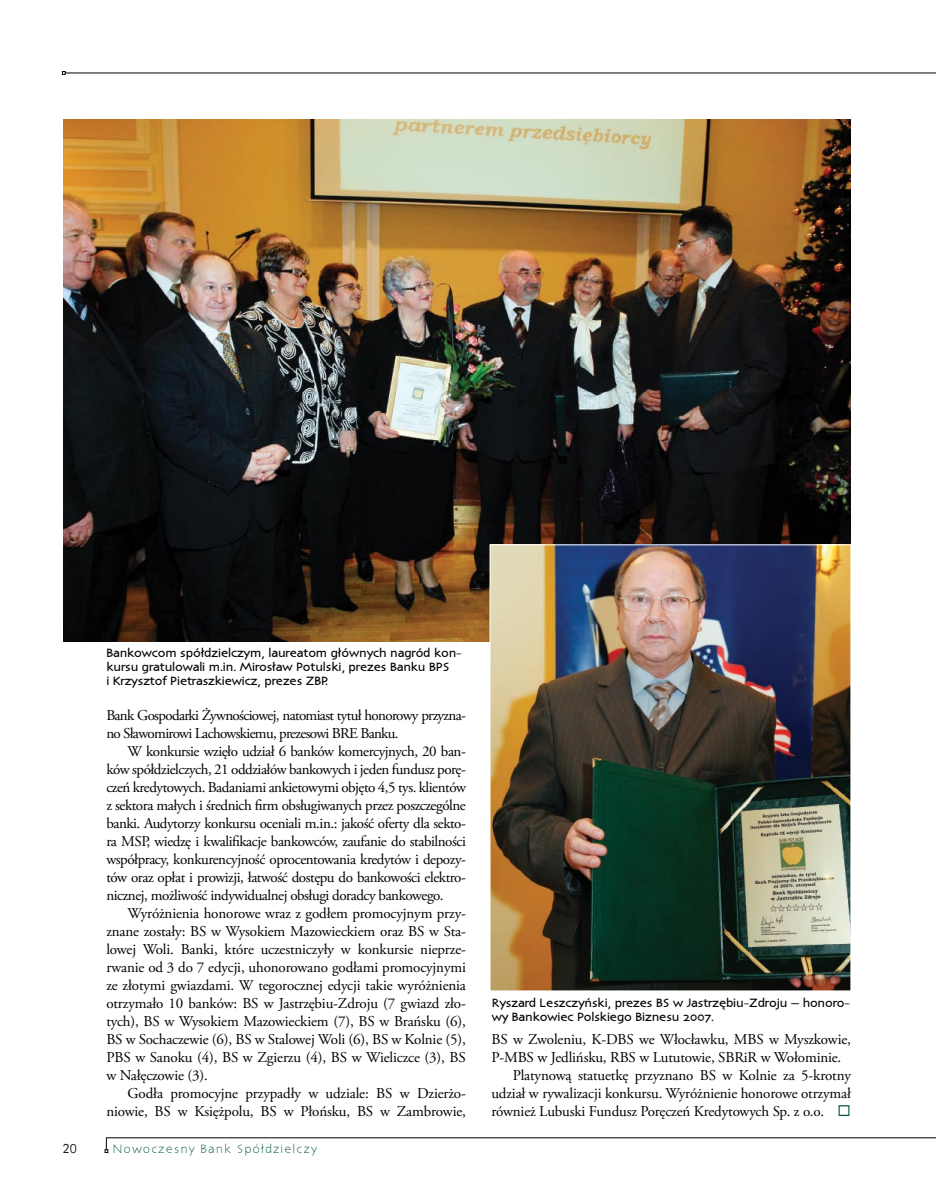
<style>
.page{position:relative;width:936px;height:1191px;background:#fff}
.page>*{position:absolute;margin:0;border:0;box-sizing:border-box;transform-origin:0 0}
.t1{font:15px "Adobe Garamond Pro";letter-spacing:-.02em;color:#000}
.t2{font:15px "Adobe Garamond Pro";letter-spacing:-.045em;color:#000}
.t3{font:700 12px/13.5px "EFN Irbis OT";letter-spacing:-.01em;color:#000}
.t4{font:12px "EFN Irbis Light OT";letter-spacing:.1em;color:#00523a}
.t5{font:12px "Incised 901 Lt EU";color:#000}
</style>
<div class="page">
<hr style="left:65px;top:73px;width:870px;height:1px;background:#000">
<hr style="left:106px;top:1137px;width:829px;height:1px;background:#000">
<svg style="left:62px;top:71px;width:3px;height:4px"></svg>
<svg style="left:105px;top:1137px;width:3px;height:15px"></svg>
<img style="left:64px;top:119px;width:786px;height:522px">
<img style="left:491px;top:546px;width:358px;height:443px">
<p class="t3" style="left:106px;top:646px;width:357px">Bankowcom spółdzielczym, laureatom głównych nagród kon&shy;kursu gratulowali m.in. Mirosław Potulski, prezes Banku BPS<br>i Krzysztof Pietraszkiewicz, prezes ZBP.</p>
<p class="t2" style="left:106px;top:706px;width:361px">Bank Gospodarki Żywnościowej, natomiast tytuł honorowy przyzna-</p>
<p class="t2" style="left:106px;top:724px;width:294px">no Sławomirowi Lachowskiemu, prezesowi BRE Banku.</p>
<p class="t1" style="left:128px;top:742px;width:340px">W konkursie wzięło udział 6 banków komercyjnych, 20 ban-</p>
<p class="t1" style="left:106px;top:760px;width:361px">ków spółdzielczych, 21 oddziałów bankowych i jeden fundusz porę-</p>
<p class="t1" style="left:106px;top:778px;width:361px">czeń kredytowych. Badaniami ankietowymi objęto 4,5 tys. klientów</p>
<p class="t1" style="left:106px;top:796px;width:361px">z sektora małych i średnich firm obsługiwanych przez poszczególne</p>
<p class="t1" style="left:106px;top:814px;width:361px">banki. Audytorzy konkursu oceniali m.in.: jakość oferty dla sekto-</p>
<p class="t1" style="left:106px;top:832px;width:361px">ra MSP, wiedzę i kwalifikacje bankowców, zaufanie do stabilności</p>
<p class="t1" style="left:106px;top:850px;width:361px">współpracy, konkurencyjność oprocentowania kredytów i depozy-</p>
<p class="t1" style="left:106px;top:868px;width:361px">tów oraz opłat i prowizji, łatwość dostępu do bankowości elektro-</p>
<p class="t1" style="left:106px;top:886px;width:339px">nicznej, możliwość indywidualnej obsługi doradcy bankowego.</p>
<p class="t1" style="left:128px;top:904px;width:340px">Wyróżnienia honorowe wraz z godłem promocyjnym przy-</p>
<p class="t1" style="left:106px;top:922px;width:361px">znane zostały: BS w Wysokiem Mazowieckiem oraz BS w Sta-</p>
<p class="t1" style="left:106px;top:940px;width:361px">lowej Woli. Banki, które uczestniczyły w konkursie nieprze-</p>
<p class="t1" style="left:106px;top:958px;width:361px">rwanie od 3 do 7 edycji, uhonorowano godłami promocyjnymi</p>
<p class="t1" style="left:106px;top:976px;width:361px">ze złotymi gwiazdami. W tegorocznej edycji takie wyróżnienia</p>
<p class="t1" style="left:106px;top:994px;width:361px">otrzymało 10 banków: BS w Jastrzębiu-Zdroju (7 gwiazd zło-</p>
<p class="t1" style="left:106px;top:1012px;width:361px">tych), BS w Wysokiem Mazowieckiem (7), BS w Brańsku (6),</p>
<p class="t1" style="left:106px;top:1030px;width:361px">BS w Sochaczewie (6), BS w Stalowej Woli (6), BS w Kolnie (5),</p>
<p class="t1" style="left:106px;top:1048px;width:361px">PBS w Sanoku (4), BS w Zgierzu (4), BS w Wieliczce (3), BS</p>
<p class="t1" style="left:106px;top:1066px;width:103px">w Nałęczowie (3).</p>
<p class="t1" style="left:128px;top:1084px;width:340px">Godła promocyjne przypadły w udziale: BS w Dzierżo-</p>
<p class="t1" style="left:106px;top:1102px;width:361px">niowie, BS w Księżpolu, BS w Płońsku, BS w Zambrowie,</p>
<p class="t5" style="left:63px;top:1141px;width:16px">20</p>
<p class="t4" style="left:113px;top:1141px;width:205px">Nowoczesny Bank Spółdzielczy</p>
<p class="t3" style="left:492px;top:995px;width:359px;line-height:14.4px">Ryszard Leszczyński, prezes BS w Jastrzębiu-Zdroju – honoro&shy;wy Bankowiec Polskiego Biznesu 2007.</p>
<p class="t1" style="left:491px;top:1030px;width:361px">BS w Zwoleniu, K-DBS we Włocławku, MBS w Myszkowie,</p>
<p class="t1" style="left:491px;top:1048px;width:351px">P-MBS w Jedlińsku, RBS w Lututowie, SBRiR w Wołominie.</p>
<p class="t1" style="left:512px;top:1066px;width:340px">Platynową statuetkę przyznano BS w Kolnie za 5-krotny</p>
<p class="t1" style="left:491px;top:1084px;width:361px">udział w rywalizacji konkursu. Wyróżnienie honorowe otrzymał</p>
<p class="t1" style="left:491px;top:1102px;width:334px">również Lubuski Fundusz Poręczeń Kredytowych Sp. z o.o.</p>
</div>
